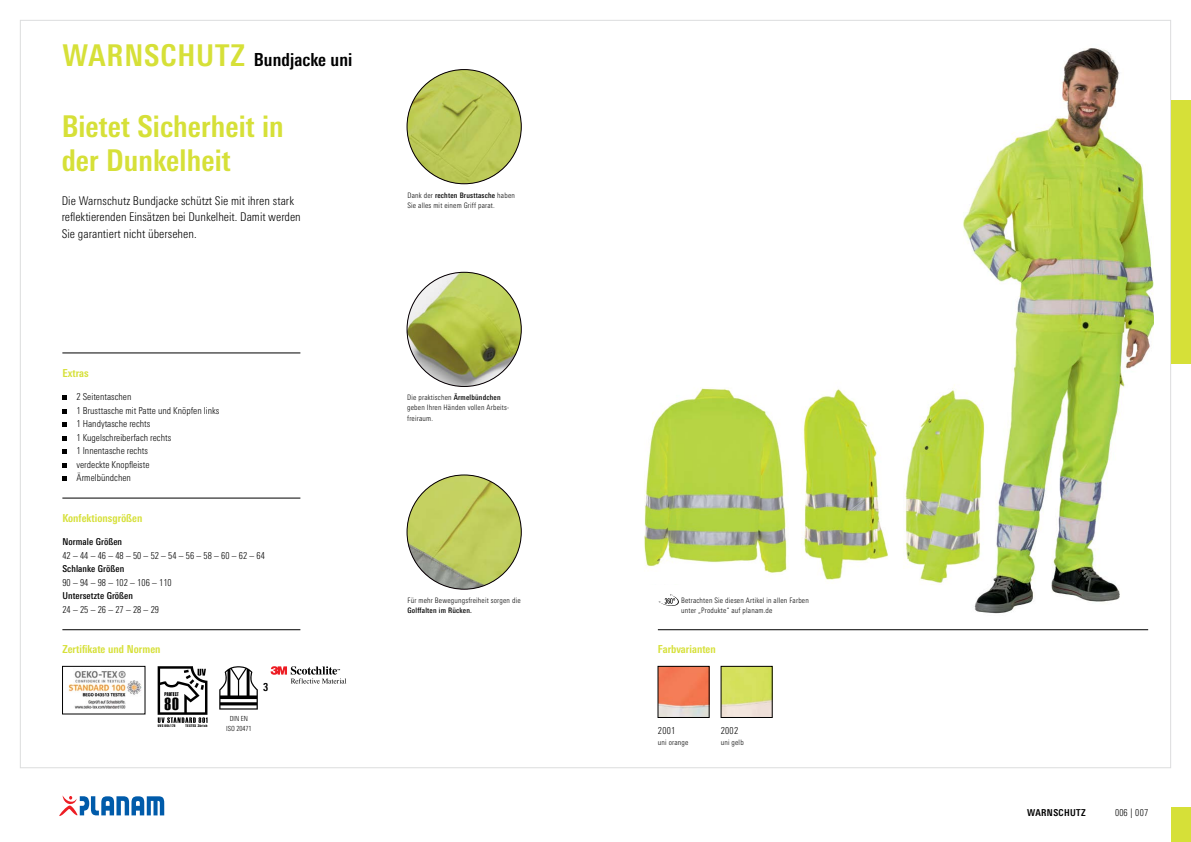
<style>
.page{position:relative;width:1191px;height:842px;background:#fff}
.page>*{position:absolute;margin:0;border:0;box-sizing:border-box;transform-origin:0 0}
.t1{font:700 condensed 30px/33.8px "Univers Next Pro";letter-spacing:.005em;color:#d6e038}
.t2{font:700 condensed 18px "Univers Next Pro";letter-spacing:.005em;color:#000}
.t3{font:17.4px "Haettenschweiler";color:#000}
.t4{font:300 condensed 12px/16.9px "Univers Next Pro";letter-spacing:.005em;color:#000}
.t5{font:700 condensed 11px "Univers Next Pro";letter-spacing:.005em;color:#d6e038}
.t6{font:700 condensed 11px "Univers Next Pro";color:#000}
.t7{font:300 condensed 10.9px/10.9px "Akzidenz Grotesk CE";color:#000;text-align:center}
.t8{font:300 condensed 9.5px/13.5px "Univers Next Pro";color:#000}
.t9{font:500 condensed 9.5px "Univers Next Pro";letter-spacing:.01em;color:#000}
.t10{font:700 condensed 9.5px "Univers Next Pro";letter-spacing:.04em;color:#000}
.t11{font:300 condensed 7.5px/10.1px "Univers Next Pro";letter-spacing:.025em;color:#000}
.t12{font:500 condensed 7.5px "Univers Next Pro";letter-spacing:.025em;color:#000}
.t13{font:300 condensed 7px/10.1px "Univers Next Pro";color:#000;text-align:center}
.t14{font:3.2px "Swiss 921 BT Regular A";letter-spacing:.1em;color:#000}
.t15{font:3.2px "Swiss 921 BT Regular A";letter-spacing:.07em;color:#000}
.s1{font-size:30px;color:#d6e038}
.s2{font-weight:500}
</style>
<div class="page">
<img style="left:407px;top:475px;width:114px;height:114px;border-radius:57px">
<img style="left:407px;top:70px;width:114px;height:114px;border-radius:57px">
<img style="left:803px;top:389px;width:85px;height:191px">
<img style="left:407px;top:272px;width:114px;height:114px;border-radius:57px">
<img style="left:660px;top:668px;width:47px;height:48px">
<div style="left:658px;top:666px;width:51px;height:52px;border:1px solid #000"></div>
<img style="left:723px;top:668px;width:47px;height:48px">
<div style="left:721px;top:666px;width:51px;height:52px;border:1px solid #000"></div>
<img style="left:644px;top:388px;width:143px;height:185px">
<img style="left:909px;top:48px;width:244px;height:583px">
<img style="left:904px;top:370px;width:87px;height:219px">
<div style="left:1171px;top:808px;width:20px;height:34px;background:#d6e038"></div>
<div style="left:1171px;top:100px;width:20px;height:263px;background:#d6e038"></div>
<svg style="left:658px;top:594px;width:21px;height:12px"></svg>
<hr style="left:62px;top:353px;width:238px;height:1px;background:#000">
<hr style="left:62px;top:498px;width:238px;height:1px;background:#000">
<hr style="left:62px;top:629px;width:238px;height:1px;background:#000">
<svg style="left:62px;top:395px;width:5px;height:5px"></svg>
<svg style="left:62px;top:409px;width:5px;height:5px"></svg>
<svg style="left:62px;top:422px;width:5px;height:5px"></svg>
<svg style="left:62px;top:436px;width:5px;height:5px"></svg>
<svg style="left:62px;top:449px;width:5px;height:5px"></svg>
<svg style="left:62px;top:463px;width:5px;height:5px"></svg>
<svg style="left:62px;top:476px;width:5px;height:5px"></svg>
<svg style="left:158px;top:666px;width:49px;height:57px"></svg>
<img style="left:68px;top:670px;width:74px;height:39px">
<div style="left:62px;top:666px;width:83px;height:48px;border:1px solid #000"></div>
<svg style="left:219px;top:666px;width:127px;height:43px"></svg>
<div style="left:259px;top:680px;width:14px;height:12px;background:#fff"></div>
<svg style="left:59px;top:795px;width:105px;height:21px"></svg>
<hr style="left:658px;top:629px;width:490px;height:1px;background:#000">
<h2 class="t2" style="left:62px;top:49px;width:291px"><span class="s1">WARNSCHUTZ</span> Bundjacke uni</h2>
<h1 class="t1" style="left:62px;top:109px;width:224px">Bietet Sicherheit in der Dunkelheit</h1>
<h3 class="t4" style="left:62px;top:192px;width:241px">Die Warnschutz Bundjacke schützt Sie mit ihren stark reflektierenden Einsätzen bei Dunkelheit. Damit werden<br>Sie garantiert nicht übersehen.</h3>
<h3 class="t5" style="left:62px;top:366px;width:28px">Extras</h3>
<p class="t8" style="left:77px;top:390px;width:144px">2 Seitentaschen<br>1 Brusttasche mit Patte und Knöpfen links<br>1 Handytasche rechts<br>1 Kugelschreiberfach rechts<br>1 Innentasche rechts<br>verdeckte Knopfleiste<br>Ärmelbündchen</p>
<h3 class="t5" style="left:62px;top:511px;width:81px">Konfektionsgrößen</h3>
<p class="t9" style="left:62px;top:536px;width:61px">Normale Größen</p>
<p class="t8" style="left:62px;top:549px;width:204px">42 – 44 – 46 – 48 – 50 – 52 – 54 – 56 – 58 – 60 – 62 – 64</p>
<p class="t9" style="left:62px;top:563px;width:63px">Schlanke Größen</p>
<p class="t8" style="left:62px;top:576px;width:111px">90 – 94 – 98 – 102 – 106 – 110</p>
<p class="t9" style="left:62px;top:590px;width:72px">Untersetzte Größen</p>
<p class="t8" style="left:62px;top:603px;width:98px">24 – 25 – 26 – 27 – 28 – 29</p>
<h3 class="t5" style="left:62px;top:643px;width:100px">Zertifikate und Normen</h3>
<h3 class="t3" style="left:164px;top:694px;width:16px">80</h3>
<p class="t15" style="left:158px;top:724px;width:19px">UVS 064178</p>
<p class="t14" style="left:185px;top:724px;width:24px">TESTEX Zürich</p>
<h3 class="t7" style="left:223px;top:710px;width:33px">DIN EN<br>ISO 20471</h3>
<p class="t13" style="left:226px;top:713px;width:27px">DIN EN<br>ISO 20471</p>
<h3 class="t6" style="left:263px;top:680px;width:7px">3</h3>
<p class="t11" style="left:407px;top:190px;width:109px">Dank der <span class="s2">rechten Brusttasche</span> haben<br>Sie alles mit einem Griff parat.</p>
<p class="t11" style="left:407px;top:393px;width:103px">Die praktischen <span class="s2">Ärmelbündchen </span>geben Ihren Händen vollen Arbeits&shy;freiraum.</p>
<p class="t11" style="left:407px;top:595px;width:115px">Für mehr Bewegungsfreiheit sorgen die</p>
<p class="t12" style="left:407px;top:606px;width:66px">Golffalten im Rücken.</p>
<p class="t11" style="left:681px;top:595px;width:129px">Betrachten Sie diesen Artikel in allen Farben unter „Produkte“ auf planam.de</p>
<h3 class="t5" style="left:658px;top:643px;width:59px">Farbvarianten</h3>
<p class="t8" style="left:658px;top:724px;width:19px">2001</p>
<p class="t11" style="left:658px;top:737px;width:32px">uni orange</p>
<p class="t8" style="left:720px;top:724px;width:19px">2002</p>
<p class="t11" style="left:720px;top:737px;width:25px">uni gelb</p>
<p class="t10" style="left:1027px;top:806px;width:60px">WARNSCHUTZ</p>
<p class="t8" style="left:1115px;top:805px;width:35px">006 | 007</p>
</div>
